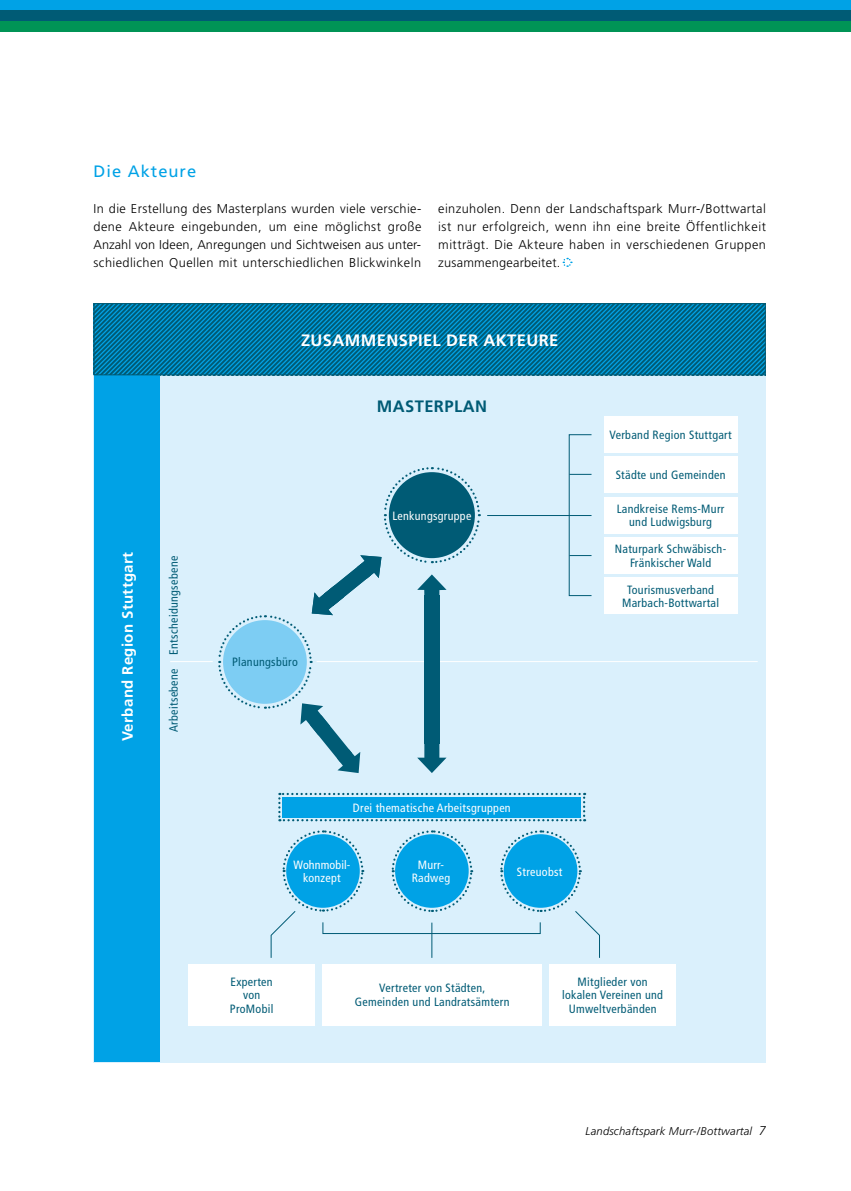
<style>
.page{position:relative;width:851px;height:1191px;background:#fff}
.page>*{position:absolute;margin:0;border:0;box-sizing:border-box;transform-origin:0 0}
.t1{font:700 16.5px "Frutiger";letter-spacing:.025em;color:#fff}
.t2{font:16.5px "Frutiger";color:#00a2e6}
.t3{font:700 16.5px "Frutiger";letter-spacing:.025em;color:#005b75}
.t4{font:700 15px "Frutiger";letter-spacing:.025em;color:#fff}
.t5{font:300 12.75px/18px "Frutiger";letter-spacing:.03em;color:#000;text-align:justify}
.t6{font:condensed 12px/13.5px "Frutiger";letter-spacing:.025em;color:#005b75;text-align:center}
.t7{font:condensed 12px/13.5px "Frutiger";letter-spacing:.025em;color:#fff;text-align:center}
.t8{font:italic 300 11.25px "Frutiger";letter-spacing:.015em;color:#000}
.s1{font-size:12.75px}
</style>
<div class="page">
<div style="left:94px;top:303px;width:671px;height:759px;background:#daf0fc"></div>
<svg style="left:562px;top:257px;width:10px;height:10px"></svg>
<svg style="left:96px;top:305px;width:667px;height:68px;background:#0076a1"></svg>
<hr style="left:316px;top:661px;width:441px;height:1px;background:#fff">
<div style="left:94px;top:375px;width:65px;height:687px;background:#00a2e6"></div>
<div style="left:94px;top:303px;width:671px;height:72px;border:1px solid #005b75"></div>
<svg style="left:218px;top:467px;width:263px;height:306px"></svg>
<div style="left:603px;top:537px;width:134px;height:36px;background:#fff"></div>
<div style="left:603px;top:578px;width:134px;height:36px;background:#fff"></div>
<div style="left:603px;top:497px;width:134px;height:36px;background:#fff"></div>
<div style="left:603px;top:416px;width:134px;height:36px;background:#fff"></div>
<div style="left:603px;top:456px;width:134px;height:37px;background:#fff"></div>
<hr style="left:487px;top:515px;width:104px;height:1px;background:#005b75">
<svg style="left:569px;top:474px;width:22px;height:1px"></svg>
<svg style="left:569px;top:555px;width:22px;height:1px"></svg>
<div style="left:322px;top:963px;width:219px;height:62px;background:#fff"></div>
<div style="left:188px;top:963px;width:127px;height:62px;background:#fff"></div>
<div style="left:549px;top:963px;width:126px;height:62px;background:#fff"></div>
<svg style="left:391px;top:830px;width:82px;height:82px"></svg>
<hr style="left:431px;top:922px;width:1px;height:36px;background:#005b75">
<div style="left:322px;top:922px;width:218px;height:12px;border:1px solid #005b75"></div>
<svg style="left:499px;top:830px;width:101px;height:128px"></svg>
<svg style="left:278px;top:793px;width:307px;height:28px"></svg>
<svg style="left:270px;top:830px;width:94px;height:128px"></svg>
<hr style="left:170px;top:661px;width:43px;height:1px;background:#fff">
<div style="left:0;top:0;width:850px;height:11px;background:#00a2e6"></div>
<div style="left:0;top:11px;width:850px;height:10px;background:#005b75"></div>
<div style="left:0;top:21px;width:850px;height:11px;background:#009456"></div>
<p class="t2" style="left:94px;top:161px;width:104px">Die Akteure</p>
<p class="t5" style="left:94px;top:199px;width:329px">In die Erstellung des Masterplans wurden viele verschie&shy;dene Akteure eingebunden, um eine möglichst große Anzahl von Ideen, Anregungen und Sichtweisen aus unter&shy;schiedlichen Quellen mit unterschiedlichen Blickwinkeln</p>
<p class="t5" style="left:438px;top:199px;width:329px">einzuholen. Denn der Landschaftspark Murr-/Bottwartal ist nur erfolgreich, wenn ihn eine breite Öffentlichkeit mitträgt. Die Akteure haben in verschiedenen Gruppen zusammengearbeitet.</p>
<p class="t1" style="left:301px;top:330px;width:259px">ZUSAMM ENSPIEL DER AKTEURE</p>
<p class="t4" style="left:119px;top:741px;width:191px;rotate:-90deg">VERBAND REGION STUTTGART</p>
<p class="t6" style="left:167px;top:655px;width:100px;rotate:-90deg">Entscheidungsebene</p>
<p class="t6" style="left:167px;top:732px;width:65px;rotate:-90deg">Arbeitsebene</p>
<p class="t6" style="left:232px;top:655px;width:67px">Planungsbüro</p>
<p class="t3" style="left:377px;top:396px;width:112px">MASTERPLAN</p>
<p class="t7" style="left:392px;top:509px;width:80px">Lenkungsgruppe</p>
<p class="t6" style="left:609px;top:428px;width:124px">Verband Region Stuttgart</p>
<p class="t6" style="left:615px;top:468px;width:111px">Städte und Gemeinden</p>
<p class="t6" style="left:616px;top:502px;width:109px">Landkreise Rems-Murr und Ludwigsburg</p>
<p class="t6" style="left:615px;top:542px;width:113px">Naturpark Schwäbisch-<br>Fränkischer Wald</p>
<p class="t6" style="left:622px;top:583px;width:98px">Tourismusverband<br>Marbach-Bottwartal</p>
<p class="t7" style="left:353px;top:801px;width:159px">Drei thematische Arbeitsgruppen</p>
<p class="t7" style="left:293px;top:858px;width:58px">Wohnmobil&shy;konzept</p>
<p class="t7" style="left:411px;top:858px;width:40px">Murr-<br>Radweg</p>
<p class="t7" style="left:516px;top:865px;width:47px">Streuobst</p>
<p class="t6" style="left:230px;top:975px;width:45px">Experten von<br>ProMobil</p>
<p class="t6" style="left:562px;top:975px;width:102px">Mitglieder von lokalen Vereinen und<br>Umweltverbänden</p>
<p class="t6" style="left:355px;top:981px;width:156px">Vertreter von Städten,<br>Gemeinden und Landratsämtern</p>
<p class="t8" style="left:585px;top:1124px;width:182px">Landschaftspark Murr-/Bottwartal <span class="s1">7</span></p>
</div>
